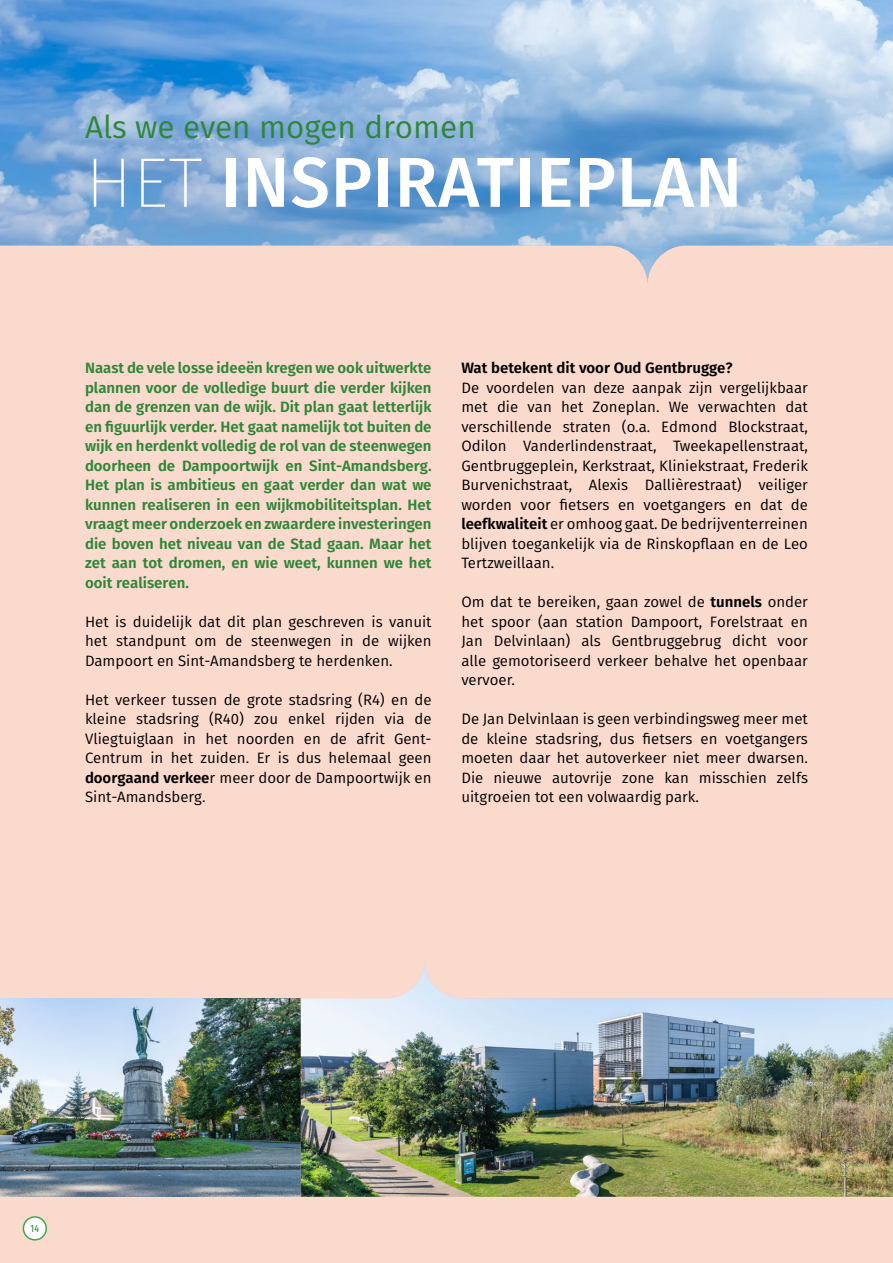
<style>
.page{position:relative;width:893px;height:1263px;background:#fff}
.page>*{position:absolute;margin:0;border:0;box-sizing:border-box;transform-origin:0 0}
.t1{font:500 70.5px "Fira Sans";letter-spacing:.01em;color:#fff}
.t2{font:31.5px "Fira Sans";color:#2e8639}
.t3{font:15px/19.5px "Fira Sans";color:#000;text-align:justify}
.t4{font:600 15px/19.5px "Fira Sans";color:#2e8639;text-align:justify}
.t5{font:600 15px "Fira Sans";color:#000}
.t6{font:10.5px "Fira Sans Compressed";color:#2e8639}
.s1{font-weight:200}
.s2{font-weight:600}
</style>
<div class="page">
<div style="left:0;top:242px;width:893px;height:1021px;background:#fbdace"></div>
<img style="left:0;top:0;width:893px;height:283px">
<img style="left:0;top:998px;width:301px;height:199px">
<img style="left:301px;top:964px;width:592px;height:233px">
<div style="left:23px;top:1217px;width:23px;height:23px;background:#fff;border-radius:50%"></div>
<div style="left:23px;top:1216px;width:24px;height:24px;border:2px solid #41a849;border-radius:50%"></div>
<h2 class="t2" style="left:85px;top:105px;width:392px">Als we even mogen dromen</h2>
<h1 class="t1" style="left:85px;top:133px;width:658px"><span class="s1">HET</span> INSPIRATIEPLAN</h1>
<p class="t4" style="left:85px;top:358px;width:348px">Naast de vele losse ideeën kregen we ook uitwerkte plannen voor de volledige buurt die verder kijken dan de grenzen van de wijk. Dit plan gaat letterlijk en figuurlijk verder. Het gaat namelijk tot buiten de wijk en herdenkt volledig de rol van de steenwegen doorheen de Dampoortwijk en Sint-Amandsberg.<br>Het plan is ambitieus en gaat verder dan wat we kunnen realiseren in een wijkmobiliteitsplan. Het vraagt meer onderzoek en zwaardere investeringen die boven het niveau van de Stad gaan. Maar het zet aan tot dromen, en wie weet, kunnen we het ooit realiseren.</p>
<p class="t3" style="left:85px;top:612px;width:348px">Het is duidelijk dat dit plan geschreven is vanuit het standpunt om de steenwegen in de wijken Dampoort en Sint-Amandsberg te herdenken.</p>
<p class="t3" style="left:85px;top:690px;width:348px">Het verkeer tussen de grote stadsring (R4) en de kleine stadsring (R40) zou enkel rijden via de Vliegtuiglaan in het noorden en de afrit Gent-Centrum in het zuiden. Er is dus helemaal geen <span class="s2">doorgaand verkee</span>r meer door de Dampoortwijk en Sint-Amandsberg.</p>
<p class="t5" style="left:461px;top:357px;width:273px">Wat betekent dit voor Oud Gentbrugge?</p>
<p class="t3" style="left:461px;top:378px;width:348px">De voordelen van deze aanpak zijn vergelijkbaar met die van het Zoneplan. We verwachten dat verschillende straten (o.a. Edmond Blockstraat, Odilon Vanderlindenstraat, Tweekapellenstraat, Gentbruggeplein, Kerkstraat, Kliniekstraat, Frederik Burvenichstraat, Alexis Dallièrestraat) veiliger worden voor fietsers en voetgangers en dat de <span class="s2">leefkwaliteit</span> er omhoog gaat. De bedrijventerreinen blijven toegankelijk via de Rinskopflaan en de Leo Tertzweillaan.</p>
<p class="t3" style="left:461px;top:592px;width:348px">Om dat te bereiken, gaan zowel de <span class="s2">tunnels</span> onder het spoor (aan station Dampoort, Forelstraat en Jan Delvinlaan) als Gentbruggebrug dicht voor alle gemotoriseerd verkeer behalve het openbaar vervoer.</p>
<p class="t3" style="left:461px;top:709px;width:348px">De Jan Delvinlaan is geen verbindingsweg meer met de kleine stadsring, dus fietsers en voetgangers moeten daar het autoverkeer niet meer dwarsen.<br>Die nieuwe autovrije zone kan misschien zelfs uitgroeien tot een volwaardig park.</p>
<p class="t6" style="left:31px;top:1220px;width:10px">14</p>
</div>
